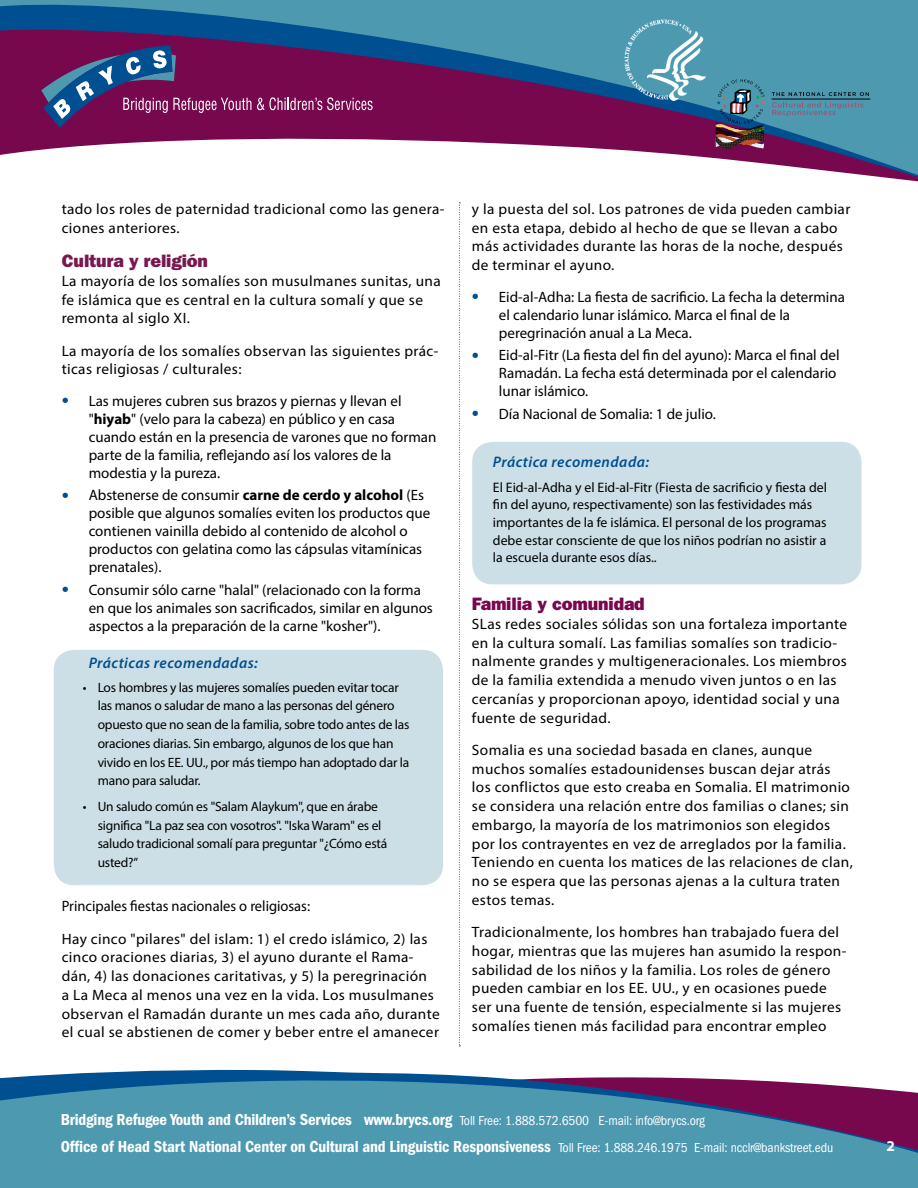
<style>
.page{position:relative;width:918px;height:1188px;background:#fff}
.page>*{position:absolute;margin:0;border:0;box-sizing:border-box;transform-origin:0 0}
.t1{font:18px "ITC Franklin Gothic Std Hvy";letter-spacing:-.01em;color:#fff}
.Para_Header{font:18px "ITC Franklin Gothic Std Hvy";letter-spacing:-.01em;color:#78084d}
.Para_Header-2{font:18px "ITC Franklin Gothic Std Hvy";letter-spacing:-.01em;color:#78184f}
.t2{font:16.5px "ITC Franklin Gothic Std Dm Cd";letter-spacing:-.01em;color:#fff}
.Practice_Tip_Title{font:italic 600 15.3px "Myriad Pro";letter-spacing:.03em;color:#004f91}
.t3{font:15px/18.8px "Myriad Pro";letter-spacing:.025em;color:#000}
.t4{font:15px/18px "Myriad Pro";color:#000}
.t5{font:500 15px "ITC Franklin Gothic Std";letter-spacing:.005em;color:#fff}
.t6{font:700 15px "Myriad Pro";color:#fff}
.Prac_Tip_Text{font:13.8px/17.7px "Myriad Pro";color:#000}
.t7{font:13.5px/18.8px "Myriad Pro";letter-spacing:-.015em;color:#000}
.s1{font-size:25.5px;color:#004f91}
.s2{font-weight:700}
.s3{font-family:"ITC Franklin Gothic Std";font-stretch:condensed;font-size:13.5px}
</style>
<div class="page">
<svg style="left:0;top:1069px;width:743px;height:11px"></svg>
<svg style="left:0;top:1080px;width:918px;height:108px;background:#4f87a4"></svg>
<svg style="left:459px;top:202px;width:1px;height:845px"></svg>
<svg style="left:0;top:0;width:918px;height:19px;background:#418eab"></svg>
<svg style="left:0;top:19px;width:918px;height:163px"></svg>
<svg style="left:41px;top:46px;width:210px;height:82px;background:#6b2d6a"></svg>
<svg style="left:257px;top:97px;width:116px;height:13px;background:#9c4a7c"></svg>
<svg style="left:772px;top:92px;width:97px;height:4px"></svg>
<hr style="left:772px;top:99px;width:98px;height:1px;background:#000">
<svg style="left:772px;top:102px;width:92px;height:14px"></svg>
<img style="left:716px;top:79px;width:49px;height:71px">
<img style="left:612px;top:12px;width:100px;height:99px;border-radius:50px">
<div style="left:472px;top:442px;width:390px;height:142px;background:#cddfe6;border-radius:20px"></div>
<div style="left:54px;top:650px;width:389px;height:235px;background:#cddfe6;border-radius:20px"></div>
<p class="t3" style="left:62px;top:199px;width:384px">tado los roles de paternidad tradicional como las genera&shy;ciones anteriores.</p>
<h2 class="Para_Header-2" style="left:62px;top:250px;width:148px">Cultura y religión</h2>
<p class="t3" style="left:62px;top:271px;width:381px">La mayoría de los somalíes son musulmanes sunitas, una fe islámica que es central en la cultura somalí y que se remonta al siglo XI.</p>
<p class="t3" style="left:62px;top:341px;width:378px">La mayoría de los somalíes observan las siguientes prác&shy;ticas religiosas / culturales:</p>
<p class="t4" style="left:89px;top:391px;width:349px;text-indent:-27px"><span class="s1">•</span> Las mujeres cubren sus brazos y piernas y llevan el "<span class="s2">hiyab</span>" (velo para la cabeza) en público y en casa cuando están en la presencia de varones que no forman parte de la familia, reflejando así los valores de la modestia y la pureza.</p>
<p class="t4" style="left:89px;top:486px;width:343px;text-indent:-27px"><span class="s1">•</span> Abstenerse de consumir <span class="s2">carne de cerdo y alcohol</span> (Es posible que algunos somalíes eviten los productos que contienen vainilla debido al contenido de alcohol o productos con gelatina como las cápsulas vitamínicas prenatales).</p>
<p class="t4" style="left:89px;top:580px;width:346px;text-indent:-27px"><span class="s1">•</span> Consumir sólo carne "halal" (relacionado con la forma en que los animales son sacrificados, similar en algunos aspectos a la preparación de la carne "kosher").</p>
<p class="Practice_Tip_Title" style="left:89px;top:653px;width:171px">Prácticas recomendadas:</p>
<p class="t7" style="left:98px;top:677px;width:313px;text-indent:-15px">• Los hombres y las mujeres somalíes pueden evitar tocar las manos o saludar de mano a las personas del género opuesto que no sean de la familia, sobre todo antes de las oraciones diarias. Sin embargo, algunos de los que han vivido en los EE. UU., por más tiempo han adoptado dar la mano para saludar.</p>
<p class="t7" style="left:98px;top:797px;width:291px;text-indent:-15px">• Un saludo común es "Salam Alaykum", que en árabe significa "La paz sea con vosotros". "Iska Waram" es el saludo tradicional somalí para preguntar "¿Cómo está usted?”</p>
<p class="t4" style="left:62px;top:897px;width:250px">Principales fiestas nacionales o religiosas:</p>
<p class="t3" style="left:62px;top:929px;width:380px">Hay cinco "pilares" del islam: 1) el credo islámico, 2) las cinco oraciones diarias, 3) el ayuno durante el Rama&shy;dán, 4) las donaciones caritativas, y 5) la peregrinación<br>a La Meca al menos una vez en la vida. Los musulmanes observan el Ramadán durante un mes cada año, durante el cual se abstienen de comer y beber entre el amanecer</p>
<p class="t3" style="left:472px;top:199px;width:380px">y la puesta del sol. Los patrones de vida pueden cambiar en esta etapa, debido al hecho de que se llevan a cabo más actividades durante las horas de la noche, después de terminar el ayuno.</p>
<p class="t4" style="left:499px;top:287px;width:347px;text-indent:-27px"><span class="s1">•</span> Eid-al-Adha: La fiesta de sacrificio. La fecha la determina el calendario lunar islámico. Marca el final de la peregrinación anual a La Meca.</p>
<p class="t4" style="left:499px;top:346px;width:342px;text-indent:-27px"><span class="s1">•</span> Eid-al-Fitr (La fiesta del fin del ayuno): Marca el final del<br>Ramadán. La fecha está determinada por el calendario lunar islámico.</p>
<p class="t4" style="left:472px;top:404px;width:245px"><span class="s1">•</span> Día Nacional de Somalia: 1 de julio.</p>
<h3 class="Practice_Tip_Title" style="left:493px;top:452px;width:158px">Práctica recomendada:</h3>
<p class="Prac_Tip_Text" style="left:493px;top:478px;width:335px">El Eid-al-Adha y el Eid-al-Fitr (Fiesta de sacrificio y fiesta del fin del ayuno, respectivamente) son las festividades más importantes de la fe islámica. El personal de los programas debe estar consciente de que los niños podrían no asistir a la escuela durante esos días..</p>
<h2 class="Para_Header" style="left:472px;top:593px;width:174px">Familia y comunidad</h2>
<p class="t3" style="left:472px;top:614px;width:377px">SLas redes sociales sólidas son una fortaleza importante en la cultura somalí. Las familias somalíes son tradicio&shy;nalmente grandes y multigeneracionales. Los miembros de la familia extendida a menudo viven juntos o en las cercanías y proporcionan apoyo, identidad social y una fuente de seguridad.</p>
<p class="t3" style="left:472px;top:740px;width:382px">Somalia es una sociedad basada en clanes, aunque muchos somalíes estadounidenses buscan dejar atrás los conflictos que esto creaba en Somalia. El matrimonio se considera una relación entre dos familias o clanes; sin embargo, la mayoría de los matrimonios son elegidos por los contrayentes en vez de arreglados por la familia.<br>Teniendo en cuenta los matices de las relaciones de clan, no se espera que las personas ajenas a la cultura traten estos temas.</p>
<p class="t3" style="left:472px;top:923px;width:376px">Tradicionalmente, los hombres han trabajado fuera del hogar, mientras que las mujeres han asumido la respon&shy;sabilidad de los niños y la familia. Los roles de género pueden cambiar en los EE. UU., y en ocasiones puede ser una fuente de tensión, especialmente si las mujeres somalíes tienen más facilidad para encontrar empleo</p>
<p class="t2" style="left:61px;top:1110px;width:646px">Bridging Refugee Youth and Children’s Services www.brycs.org <span class="s3">Toll Free: 1.888.572.6500 E-mail: info@brycs.org</span></p>
<p class="t1" style="left:169px;top:1114px;width:164px">Children’s Services</p>
<p class="t5" style="left:162px;top:1137px;width:178px">Toll Free: 1. 888.572.6500</p>
<p class="t1" style="left:493px;top:1114px;width:336px">Cultural and Linguistic Responsiveness</p>
<p class="t5" style="left:575px;top:1137px;width:173px">Toll Free: 1.888.246.1975</p>
<p class="t2" style="left:61px;top:1138px;width:774px">Office of Head Start National Center on Cultural and Linguistic Responsiveness <span class="s3">Toll Free: 1.888.246.1975 E-mail: ncclr@bankstreet.edu</span></p>
<p class="t6" style="left:886px;top:1136px;width:10px">2</p>
</div>
